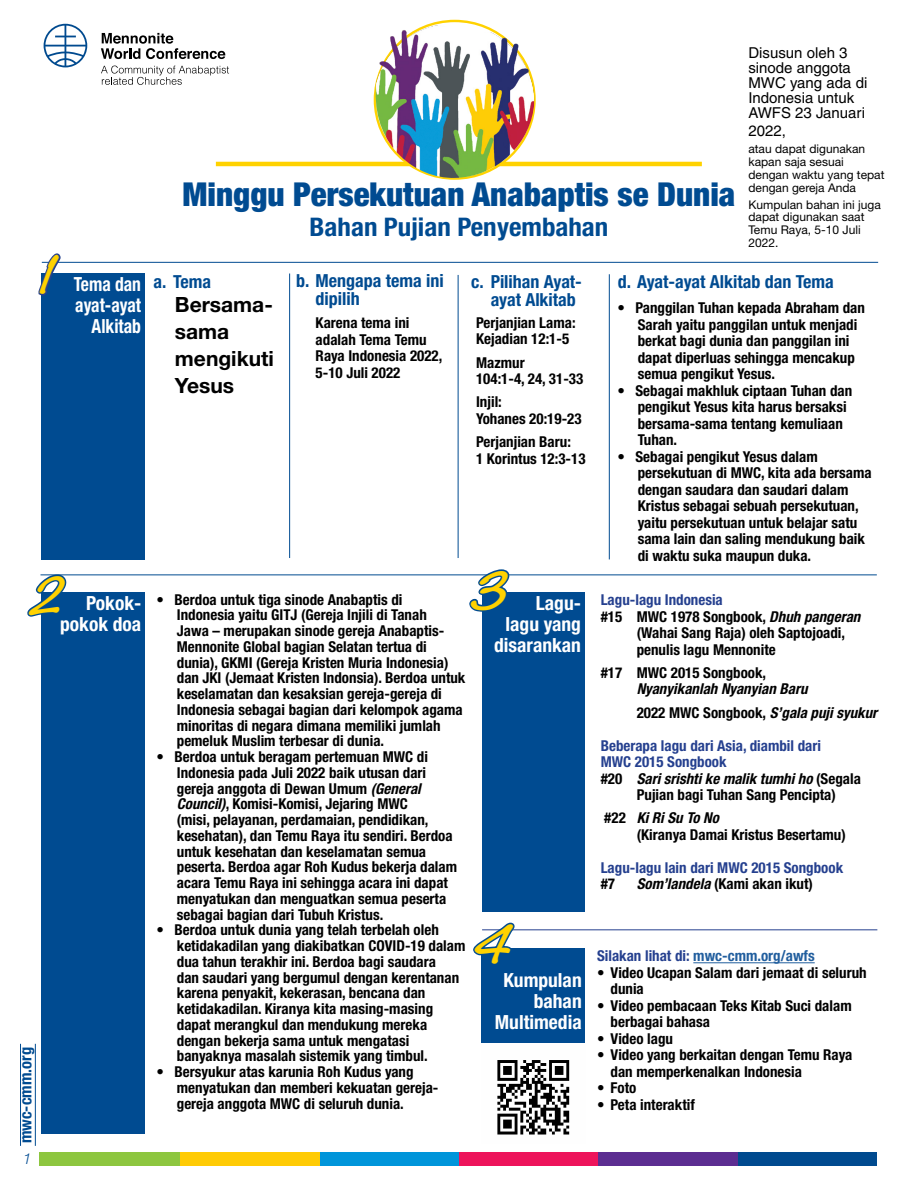
<style>
.page{position:relative;width:918px;height:1188px;background:#fff}
.page>*{position:absolute;margin:0;border:0;box-sizing:border-box;transform-origin:0 0}
.t1{font:italic 700 45px "Noteworthy";color:#ffd200}
.t2{font:900 condensed 33px "Helvetica Neue LT Std";color:#004b91}
.t3{font:700 condensed 25.65px "Helvetica Neue LT Std";color:#004b91;scale:1.05 1}
.t4{font:700 21px/27px "Helvetica Neue LT Std";color:#000}
.t5{font:700 condensed 19.5px/21px "Helvetica Neue LT Std";color:#fff;text-align:right}
.t6{font:700 condensed 19.5px/21px "Helvetica Neue LT Std";color:#fff;text-align:right;scale:.9 1}
.t7{font:700 condensed 18px/18px "Helvetica Neue LT Std";color:#004b91}
.t8{font:700 condensed 16.5px "Helvetica Neue LT Std";color:#004b91}
.t9{font:700 condensed 15px/15.8px "Helvetica Neue LT Std";color:#000}
.t10{font:700 condensed 15px "Helvetica Neue LT Std";color:#25408f}
.t11{font:italic 700 condensed 15px/23.2px "Helvetica Neue LT Std";color:#000}
.t12{font:15px/15px "Helvetica LT Std";color:#000}
.t13{font:700 condensed 15px "Helvetica Neue LT Std";color:#215e9e}
.t14{font:italic 300 15px "Helvetica Neue LT Std";color:#004b91}
.t15{font:12px/12.8px "Helvetica Neue LT Std";color:#000}
.s1{font-style:italic}
.s2{font-style:normal}
.s3{color:#25408f}
</style>
<div class="page">
<div style="left:736px;top:1153px;width:141px;height:13px;background:#004a8f"></div>
<div style="left:597px;top:1153px;width:141px;height:13px;background:#5c2d91"></div>
<div style="left:458px;top:1153px;width:140px;height:13px;background:#ed145b"></div>
<div style="left:318px;top:1153px;width:141px;height:13px;background:#0095da"></div>
<div style="left:179px;top:1153px;width:140px;height:13px;background:#ffcb05"></div>
<div style="left:39px;top:1153px;width:141px;height:13px;background:#8dc63f"></div>
<svg style="left:101px;top:33px;width:124px;height:26px"></svg>
<svg style="left:101px;top:66px;width:128px;height:19px"></svg>
<svg style="left:44px;top:24px;width:43px;height:43px"></svg>
<hr style="left:20px;top:1044px;width:1px;height:102px;background:#004b91">
<hr style="left:35px;top:1044px;width:1px;height:102px;background:#004b91">
<hr style="left:216px;top:162px;width:486px;height:4px;background:#ffd200">
<div style="left:41px;top:273px;width:104px;height:286px;background:#004b91"></div>
<hr style="left:42px;top:262px;width:836px;height:1px;background:#004b91">
<hr style="left:40px;top:574px;width:837px;height:1px;background:#004b91">
<hr style="left:289px;top:274px;width:1px;height:284px;background:#004b91">
<hr style="left:458px;top:275px;width:1px;height:283px;background:#004b91">
<hr style="left:609px;top:274px;width:1px;height:285px;background:#004b91">
<svg style="left:38px;top:253px;width:25px;height:43px"></svg>
<img style="left:372px;top:20px;width:163px;height:159px">
<div style="left:41px;top:592px;width:104px;height:542px;background:#004b91"></div>
<svg style="left:27px;top:574px;width:42px;height:43px"></svg>
<hr style="left:693px;top:962px;width:122px;height:1px;background:#215e9e">
<div style="left:482px;top:948px;width:103px;height:191px;background:#004b91"></div>
<div style="left:482px;top:592px;width:103px;height:319px;background:#004b91"></div>
<svg style="left:467px;top:569px;width:45px;height:43px"></svg>
<hr style="left:482px;top:929px;width:395px;height:1px;background:#25408f">
<svg style="left:473px;top:922px;width:44px;height:45px"></svg>
<img style="left:482px;top:1044px;width:103px;height:95px">
<h1 class="t1" style="left:36px;top:235px;width:44px">1</h1>
<h3 class="t6" style="left:74px;top:273px;width:76px">Tema dan ayat-ayat<br>Alkitab</h3>
<h1 class="t1" style="left:27px;top:556px;width:63px">2</h1>
<h3 class="t5" style="left:60px;top:613px;width:83px">pokok doa</h3>
<h3 class="t5" style="left:86px;top:592px;width:57px">Pokok-</h3>
<p class="t8" style="left:16px;top:1143px;width:98px;rotate:-90deg">mwc-cmm.org</p>
<p class="t14" style="left:23px;top:1150px;width:10px">1</p>
<h2 class="t2" style="left:183px;top:174px;width:554px">Minggu Persekutuan Anabaptis se Dunia</h2>
<h3 class="t3" style="left:310px;top:212px;width:286px">Bahan Pujian Penyembahan</h3>
<p class="t12" style="left:748px;top:45px;width:120px">Disusun oleh 3 sinode anggota<br>MWC yang ada di<br>Indonesia untuk<br>AWFS 23 Januari</p>
<p class="t12" style="left:748px;top:123px;width:39px">2022,</p>
<p class="t15" style="left:748px;top:143px;width:138px">atau dapat digunakan kapan saja sesuai dengan waktu yang tepat dengan gereja Anda</p>
<p class="t15" style="left:748px;top:198px;width:134px">Kumpulan bahan ini juga dapat digunakan saat<br>Temu Raya, 5-10 Juli<br>2022.</p>
<p class="t7" style="left:154px;top:272px;width:59px">a. Tema</p>
<p class="t7" style="left:316px;top:272px;width:130px;text-indent:-19px">b. Mengapa tema ini dipilih</p>
<p class="t7" style="left:491px;top:272px;width:93px;text-indent:-19px">c. Pilihan Ayat&shy;ayat Alkitab</p>
<h3 class="t4" style="left:175px;top:290px;width:101px">Bersama&shy;sama mengikuti<br>Yesus</h3>
<p class="t9" style="left:316px;top:315px;width:128px;line-height:16.5px">Karena tema ini adalah Tema Temu<br>Raya Indonesia 2022,<br>5-10 Juli 2022</p>
<p class="t9" style="left:476px;top:314px;width:101px;line-height:16.5px">Perjanjian Lama:<br>Kejadian 12:1-5</p>
<p class="t9" style="left:476px;top:354px;width:109px;line-height:16.5px">Mazmur<br>104:1-4, 24, 31-33</p>
<p class="t9" style="left:476px;top:394px;width:107px;line-height:16.5px">Injil:<br>Yohanes 20:19-23</p>
<p class="t9" style="left:476px;top:433px;width:111px;line-height:16.5px">Perjanjian Baru:<br>1 Korintus 12:3-13</p>
<h1 class="t1" style="left:467px;top:552px;width:67px">3</h1>
<p class="t9" style="left:177px;top:591px;width:290px;text-indent:-20px">• Berdoa untuk tiga sinode Anabaptis di<br>Indonesia yaitu GITJ (Gereja Injili di Tanah<br>Jawa – merupakan sinode gereja Anabaptis-Mennonite Global bagian Selatan tertua di dunia), GKMI (Gereja Kristen Muria Indonesia) dan JKI (Jemaat Kristen Indonsia). Berdoa untuk keselamatan dan kesaksian gereja-gereja di Indonesia sebagai bagian dari kelompok agama minoritas di negara dimana memiliki jumlah pemeluk Muslim terbesar di dunia.</p>
<p class="t9" style="left:177px;top:749px;width:282px;text-indent:-20px">• Berdoa untuk beragam pertemuan MWC di Indonesia pada Juli 2022 baik utusan dari gereja anggota di Dewan Umum <span class="s1">(General Council)</span>, Komisi-Komisi, Jejaring MWC<br>(misi, pelayanan, perdamaian, pendidikan, kesehatan), dan Temu Raya itu sendiri. Berdoa untuk kesehatan dan keselamatan semua peserta. Berdoa agar Roh Kudus bekerja dalam acara Temu Raya ini sehingga acara ini dapat menyatukan dan menguatkan semua peserta sebagai bagian dari Tubuh Kristus.</p>
<p class="t9" style="left:177px;top:922px;width:290px;text-indent:-20px">• Berdoa untuk dunia yang telah terbelah oleh ketidakadilan yang diakibatkan COVID-19 dalam dua tahun terakhir ini. Berdoa bagi saudara<br>dan saudari yang bergumul dengan kerentanan karena penyakit, kekerasan, bencana dan ketidakadilan. Kiranya kita masing-masing dapat merangkul dan mendukung mereka dengan bekerja sama untuk mengatasi banyaknya masalah sistemik yang timbul.</p>
<p class="t9" style="left:177px;top:1064px;width:263px;text-indent:-20px">• Bersyukur atas karunia Roh Kudus yang menyatukan dan memberi kekuatan gereja&shy;gereja anggota MWC di seluruh dunia.</p>
<h3 class="t5" style="left:494px;top:592px;width:88px">Lagu-<br>lagu yang disarankan</h3>
<h1 class="t1" style="left:469px;top:904px;width:69px">4</h1>
<h3 class="t5" style="left:495px;top:969px;width:88px">Kumpulan bahan<br>Multimedia</h3>
<p class="t7" style="left:618px;top:272px;width:218px">d. Ayat-ayat Alkitab dan Tema</p>
<p class="t9" style="left:638px;top:299px;width:229px;line-height:16.5px;text-indent:-20px">• Panggilan Tuhan kepada Abraham dan Sarah yaitu panggilan untuk menjadi berkat bagi dunia dan panggilan ini dapat diperluas sehingga mencakup semua pengikut Yesus.</p>
<p class="t9" style="left:638px;top:382px;width:216px;line-height:16.5px;text-indent:-20px">• Sebagai makhluk ciptaan Tuhan dan pengikut Yesus kita harus bersaksi bersama-sama tentang kemuliaan<br>Tuhan.</p>
<p class="t9" style="left:638px;top:448px;width:235px;line-height:16.5px;text-indent:-20px">• Sebagai pengikut Yesus dalam persekutuan di MWC, kita ada bersama dengan saudara dan saudari dalam Kristus sebagai sebuah persekutuan, yaitu persekutuan untuk belajar satu sama lain dan saling mendukung baik di waktu suka maupun duka.</p>
<p class="t10" style="left:601px;top:591px;width:124px">Lagu-lagu Indonesia</p>
<p class="t9" style="left:601px;top:608px;width:261px">#15 MWC 1978 Songbook, <span class="s1">Dhuh pangeran</span></p>
<p class="t9" style="left:637px;top:625px;width:210px">(Wahai Sang Raja) oleh Saptojoadi,</p>
<p class="t9" style="left:637px;top:641px;width:141px">penulis lagu Mennonite</p>
<p class="t9" style="left:601px;top:664px;width:167px">#17 MWC 2015 Songbook,</p>
<p class="t11" style="left:637px;top:677px;width:242px">Nyanyikanlah Nyanyian Baru<br><span class="s2">2022 MWC Songbook,</span> S’gala puji syukur</p>
<p class="t10" style="left:601px;top:736px;width:222px">Beberapa lagu dari Asia, diambil dari</p>
<p class="t10" style="left:601px;top:753px;width:127px">MWC 2015 Songbook</p>
<p class="t11" style="left:601px;top:767px;width:262px"><span class="s2">#20</span> Sari srishti ke malik tumhi ho <span class="s2">(Segala</span></p>
<p class="t9" style="left:637px;top:787px;width:201px">Pujian bagi Tuhan Sang Pencipta)</p>
<p class="t9" style="left:637px;top:809px;width:211px;line-height:16.5px;text-indent:-32px">#22 <span class="s1">Ki Ri Su To No<br></span>(Kiranya Damai Kristus Besertamu)</p>
<p class="t10" style="left:601px;top:858px;width:244px">Lagu-lagu lain dari MWC 2015 Songbook</p>
<p class="t9" style="left:601px;top:876px;width:16px">#7</p>
<p class="t9" style="left:637px;top:876px;width:178px"><span class="s1">Som’landela</span> (Kami akan ikut)</p>
<p class="t13" style="left:597px;top:947px;width:219px"><span class="s3">Silakan lihat di:</span> mwc-cmm.org/awfs</p>
<p class="t9" style="left:611px;top:964px;width:258px;line-height:16.5px;text-indent:-14px">• Video Ucapan Salam dari jemaat di seluruh dunia</p>
<p class="t9" style="left:611px;top:997px;width:243px;line-height:16.5px;text-indent:-14px">• Video pembacaan Teks Kitab Suci dalam berbagai bahasa</p>
<p class="t9" style="left:597px;top:1030px;width:77px">• Video lagu</p>
<p class="t9" style="left:611px;top:1047px;width:243px;line-height:16.5px;text-indent:-14px">• Video yang berkaitan dengan Temu Raya dan memperkenalkan Indonesia</p>
<p class="t9" style="left:597px;top:1080px;width:41px">• Foto</p>
<p class="t9" style="left:597px;top:1096px;width:99px">• Peta interaktif</p>
</div>
